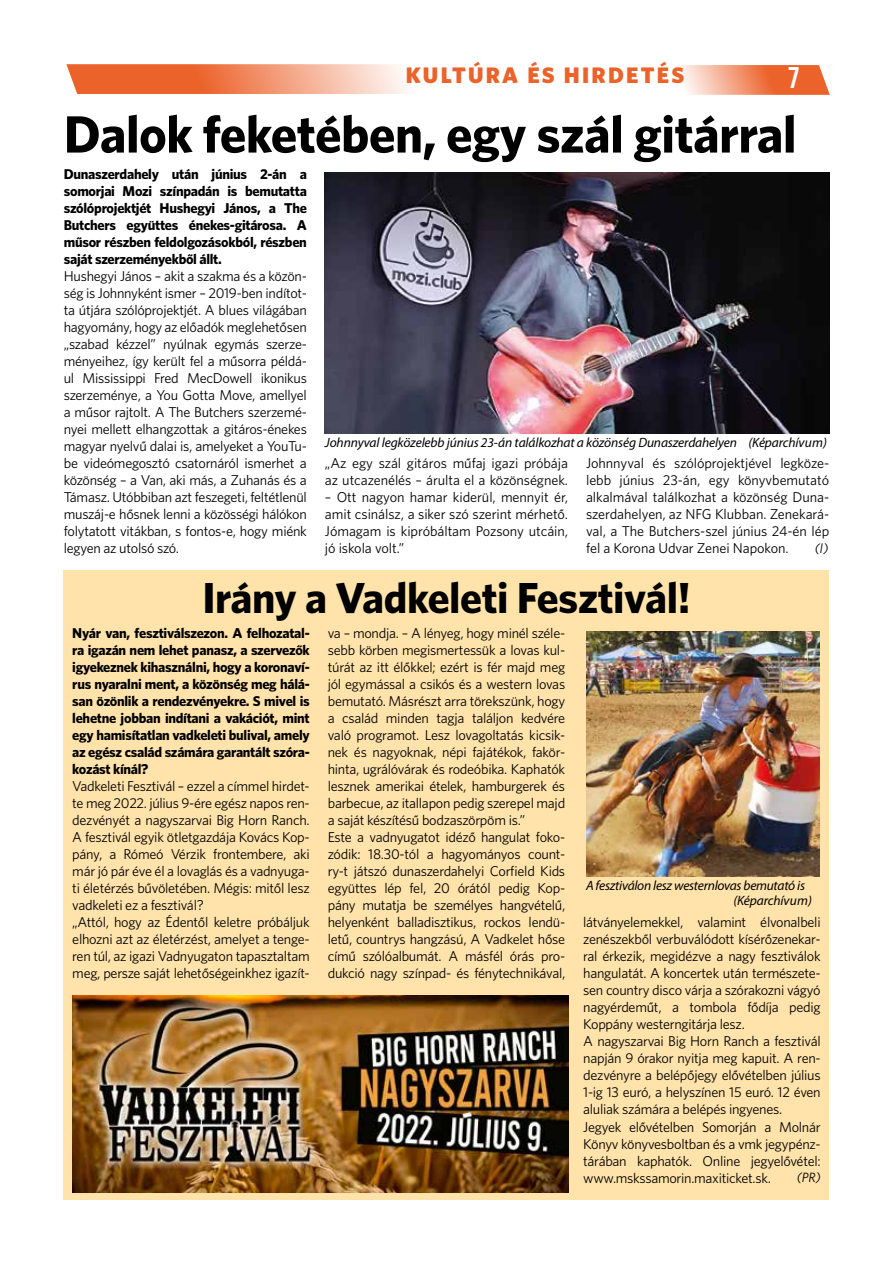
<style>
.page{position:relative;width:893px;height:1263px;background:#fff}
.page>*{position:absolute;margin:0;border:0;box-sizing:border-box;transform-origin:0 0}
.t1{font:52.5px "Whitney CE Bold";letter-spacing:-.01em;color:#000}
.t2{font:43.5px "Whitney CE Bold";letter-spacing:-.01em;color:#000}
.t3{font:30px "Bebas Neue";color:#fff}
.t4{font:22.5px "Whitney CE Black";letter-spacing:.1em;color:#ec622b}
.t5{font:14.25px/17px "Whitney C Ebook";letter-spacing:-.02em;color:#000}
.t6{font:14.25px/17px "Whitney CE Bold";letter-spacing:-.02em;color:#000;text-align:justify}
.t7{font:italic 13.5px/15px "Myriad Pro";letter-spacing:-.01em;color:#000}
.t8{font:italic 13.5px "Whitney C Ebook";color:#000}
</style>
<div class="page">
<svg style="left:679px;top:65px;width:151px;height:30px;background:#f29874"></svg>
<svg style="left:66px;top:64px;width:341px;height:30px;background:#f1946e"></svg>
<div style="left:64px;top:570px;width:765px;height:629px;background:#ffe3ab"></div>
<img style="left:325px;top:172px;width:504px;height:262px">
<img style="left:586px;top:631px;width:233px;height:245px">
<img style="left:72px;top:995px;width:496px;height:197px">
<h3 class="t4" style="left:406px;top:62px;width:280px">KULTÚRA ÉS HIRDETÉS</h3>
<h3 class="t3" style="left:788px;top:61px;width:13px">7</h3>
<h1 class="t1" style="left:64px;top:103px;width:734px">Dalok feketében, egy szál gitárral</h1>
<p class="t6" style="left:64px;top:165px;width:245px">Dunaszerdahely után június 2-án a somorjai Mozi színpadán is bemutatta szólóprojektjét Hushegyi János, a The Butchers együttes énekes-gitárosa. A műsor részben feldolgozásokból, részben saját szerzeményekből állt.</p>
<p class="t5" style="left:64px;top:267px;width:245px;text-align:justify">Hushegyi János – akit a szakma és a közön&shy;ség is Johnnyként ismer – 2019-ben indítot&shy;ta útjára szólóprojektjét. A blues világában hagyomány, hogy az előadók meglehetősen „szabad kézzel” nyúlnak egymás szerze&shy;ményeihez, így került fel a műsorra példá&shy;ul Mississippi Fred MecDowell ikonikus szerzeménye, a You Gotta Move, amellyel a műsor rajtolt. A The Butchers szerzemé&shy;nyei mellett elhangzottak a gitáros-énekes magyar nyelvű dalai is, amelyeket a YouTu&shy;be videómegosztó csatornáról ismerhet a közönség – a Van, aki más, a Zuhanás és a Támasz. Utóbbiban azt feszegeti, feltétlenül muszáj-e hősnek lenni a közösségi hálókon folytatott vitákban, s fontos-e, hogy miénk legyen az utolsó szó.</p>
<p class="t7" style="left:325px;top:435px;width:503px">Johnnyval legközelebb június 23-án találkozhat a közönség Dunaszerdahelyen (Képarchívum)</p>
<p class="t5" style="left:325px;top:454px;width:245px">„Az egy szál gitáros műfaj igazi próbája az utcazenélés – árulta el a közönségnek.</p>
<p class="t5" style="left:325px;top:488px;width:245px;text-align:justify">– Ott nagyon hamar kiderül, mennyit ér, amit csinálsz, a siker szó szerint mérhető.<br>Jómagam is kipróbáltam Pozsony utcáin, jó iskola volt.”</p>
<p class="t5" style="left:586px;top:454px;width:245px;text-align:justify">Johnnyval és szólóprojektjével legköze&shy;lebb június 23-án, egy könyvbemutató alkalmával találkozhat a közönség Duna&shy;szerdahelyen, az NFG Klubban. Zenekará&shy;val, a The Butchers-szel június 24-én lép fel a Korona Udvar Zenei Napokon.</p>
<p class="t8" style="left:815px;top:540px;width:15px">(l)</p>
<h2 class="t2" style="left:202px;top:572px;width:490px">Irány a Vadkeleti Fesztivál!</h2>
<p class="t6" style="left:72px;top:624px;width:239px">Nyár van, fesztiválszezon. A felhozatal&shy;ra igazán nem lehet panasz, a szervezők igyekeznek kihasználni, hogy a koronaví&shy;rus nyaralni ment, a közönség meg hálá&shy;san özönlik a rendezvényekre. S mivel is lehetne jobban indítani a vakációt, mint egy hamisítatlan vadkeleti bulival, amely az egész család számára garantált szóra&shy;kozást kínál?</p>
<p class="t5" style="left:72px;top:777px;width:239px">Vadkeleti Fesztivál – ezzel a címmel hirdet&shy;te meg 2022. július 9-ére egész napos ren&shy;dezvényét a nagyszarvai Big Horn Ranch.<br>A fesztivál egyik ötletgazdája Kovács Kop&shy;pány, a Rómeó Vérzik frontembere, aki már jó pár éve él a lovaglás és a vadnyuga&shy;ti életérzés bűvöletében. Mégis: mitől lesz vadkeleti ez a fesztivál?<br>„Attól, hogy az Édentől keletre próbáljuk elhozni azt az életérzést, amelyet a tenge&shy;ren túl, az igazi Vadnyugaton tapasztaltam meg, persze saját lehetőségeinkhez igazít-</p>
<p class="t5" style="left:328px;top:624px;width:239px">va – mondja. – A lényeg, hogy minél széle&shy;sebb körben megismertessük a lovas kul&shy;túrát az itt élőkkel; ezért is fér majd meg jól egymással a csikós és a western lovas bemutató. Másrészt arra törekszünk, hogy a család minden tagja találjon kedvére való programot. Lesz lovagoltatás kicsik&shy;nek és nagyoknak, népi fajátékok, fakör&shy;hinta, ugrálóvárak és rodeóbika. Kaphatók lesznek amerikai ételek, hamburgerek és barbecue, az itallapon pedig szerepel majd a saját készítésű bodzaszörpöm is.”<br>Este a vadnyugatot idéző hangulat foko&shy;zódik: 18.30-tól a hagyományos count&shy;ry-t játszó dunaszerdahelyi Corfield Kids együttes lép fel, 20 órától pedig Kop&shy;pány mutatja be személyes hangvételű, helyenként balladisztikus, rockos lendü&shy;letű, countrys hangzású, A Vadkelet hőse című szólóalbumát. A másfél órás pro&shy;dukció nagy színpad- és fénytechnikával,</p>
<p class="t7" style="left:733px;top:878px;width:80px;text-indent:-147px">A fesztiválon lesz westernlovas bemutató is (Képarchívum)</p>
<p class="t5" style="left:583px;top:914px;width:239px">látványelemekkel, valamint élvonalbeli zenészekből verbuválódott kísérőzenekar&shy;ral érkezik, megidézve a nagy fesztiválok hangulatát. A koncertek után természete&shy;sen country disco várja a szórakozni vágyó nagyérdeműt, a tombola fődíja pedig Koppány westerngitárja lesz.<br>A nagyszarvai Big Horn Ranch a fesztivál napján 9 órakor nyitja meg kapuit. A ren&shy;dezvényre a belépőjegy elővételben július 1-ig 13 euró, a helyszínen 15 euró. 12 éven aluliak számára a belépés ingyenes.<br>Jegyek elővételben Somorján a Molnár Könyv könyvesboltban és a vmk jegypénz&shy;tárában kaphatók. Online jegyelővétel: www.mskssamorin.maxiticket.sk.</p>
<p class="t8" style="left:797px;top:1170px;width:25px">(PR)</p>
</div>
